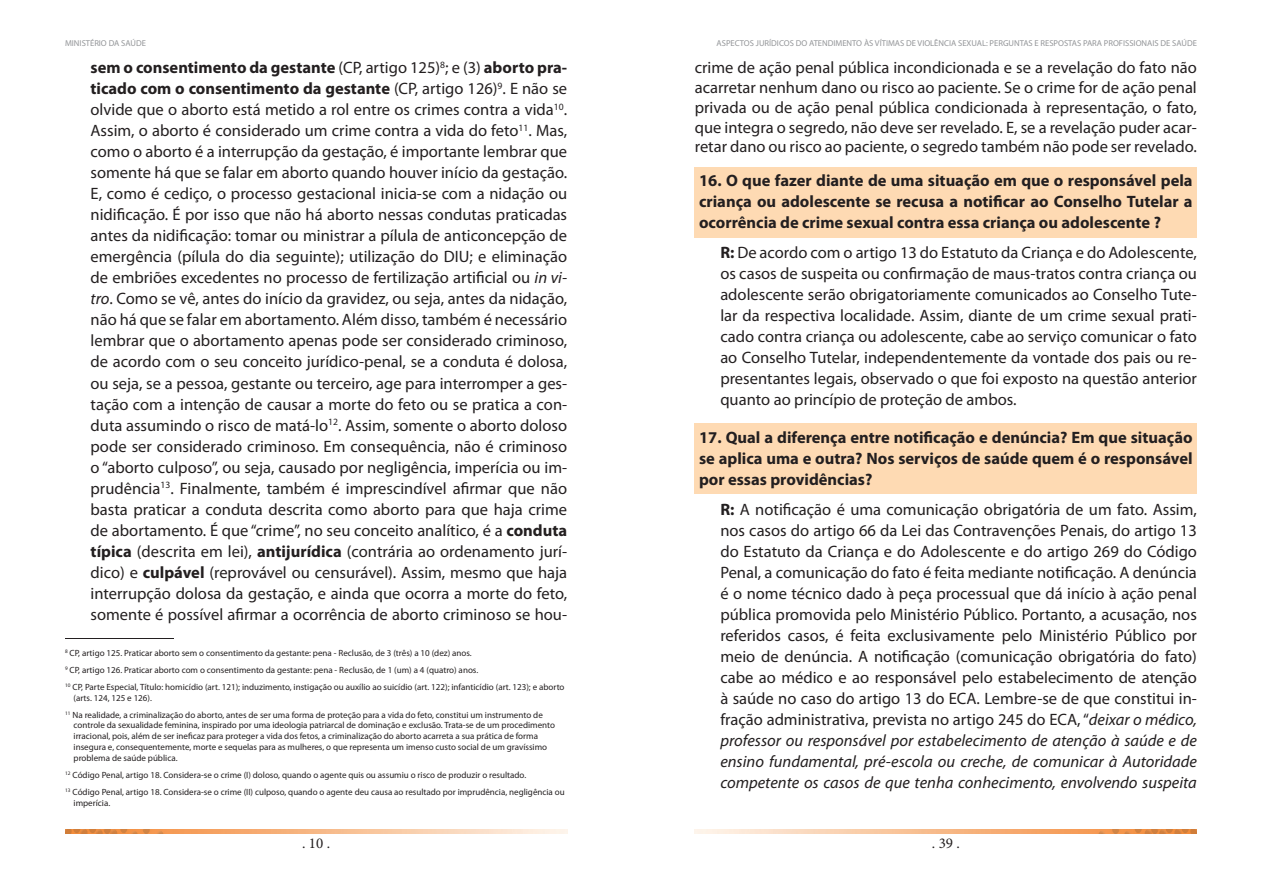
<style>
.page{position:relative;width:1262px;height:892px;background:#fff}
.page>*{position:absolute;margin:0;border:0;box-sizing:border-box;transform-origin:0 0}
.t1{font:16.5px/21px "Myriad Pro";color:#231f20;text-align:justify}
.t2{font:700 16.5px/21px "Myriad Pro";color:#231f20;text-align:justify}
.t3{font:15px "Minion Pro";color:#231f20}
.t4{font:9px/17px "Myriad Pro";color:#231f20}
.t5{font:8.55px "Myriad Pro";color:#939598}
.s1{font-weight:700}
.s2{font-style:italic}
</style>
<div class="page">
<img style="left:65px;top:829px;width:502px;height:4px">
<hr style="left:65px;top:638px;width:108px;height:1px;background:#231f20">
<img style="left:694px;top:829px;width:502px;height:4px">
<div style="left:694px;top:167px;width:502px;height:70px;background:#fedab3"></div>
<div style="left:694px;top:423px;width:502px;height:71px;background:#fedab3"></div>
<p class="t5" style="left:65px;top:40px;width:82px">MINISTÉRIO DA SAÚDE</p>
<p class="t1" style="left:91px;top:58px;width:478px"><span class="s1">sem o consentimento da gestante</span> (CP, artigo 125)<sup>8</sup>; e (3) <span class="s1">aborto pra&shy;ticado com o consentimento da gestante</span> (CP, artigo 126)<sup>9</sup>. E não se olvide que o aborto está metido a rol entre os crimes contra a vida<sup>10</sup>.<br>Assim, o aborto é considerado um crime contra a vida do feto<sup>11</sup>. Mas, como o aborto é a interrupção da gestação, é importante lembrar que somente há que se falar em aborto quando houver início da gestação.<br>E, como é cediço, o processo gestacional inicia-se com a nidação ou nidificação. É por isso que não há aborto nessas condutas praticadas antes da nidificação: tomar ou ministrar a pílula de anticoncepção de emergência (pílula do dia seguinte); utilização do DIU; e eliminação de embriões excedentes no processo de fertilização artificial ou <span class="s2">in vi&shy;tro</span>. Como se vê, antes do início da gravidez, ou seja, antes da nidação, não há que se falar em abortamento. Além disso, também é necessário lembrar que o abortamento apenas pode ser considerado criminoso, de acordo com o seu conceito jurídico-penal, se a conduta é dolosa, ou seja, se a pessoa, gestante ou terceiro, age para interromper a ges&shy;tação com a intenção de causar a morte do feto ou se pratica a con&shy;duta assumindo o risco de matá-lo<sup>12</sup>. Assim, somente o aborto doloso pode ser considerado criminoso. Em consequência, não é criminoso o “aborto culposo”, ou seja, causado por negligência, imperícia ou im&shy;prudência<sup>13</sup>. Finalmente, também é imprescindível afirmar que não basta praticar a conduta descrita como aborto para que haja crime de abortamento. É que “crime”, no seu conceito analítico, é a <span class="s1">conduta típica</span> (descrita em lei), <span class="s1">antijurídica</span> (contrária ao ordenamento jurí&shy;dico) e <span class="s1">culpável</span> (reprovável ou censurável). Assim, mesmo que haja interrupção dolosa da gestação, e ainda que ocorra a morte do feto, somente é possível afirmar a ocorrência de aborto criminoso se hou-</p>
<p class="t4" style="left:65px;top:644px;width:501px"><sup>8</sup> CP, artigo 125. Praticar aborto sem o consentimento da gestante: pena - Reclusão, de 3 (três) a 10 (dez) anos.<br><sup>9</sup> CP, artigo 126. Praticar aborto com o consentimento da gestante: pena - Reclusão, de 1 (um) a 4 (quatro) anos.<br><sup>10</sup> CP, Parte Especial, Título: homicídio (art. 121); induzimento, instigação ou auxílio ao suicídio (art. 122); infanticídio (art. 123); e aborto</p>
<p class="t4" style="left:65px;top:689px;width:479px;text-indent:9px">(arts. 124, 125 e 126).<br><sup>11</sup> Na realidade, a criminalização do aborto, antes de ser uma forma de proteção para a vida do feto, constitui um instrumento de</p>
<p class="t4" style="left:74px;top:720px;width:483px;line-height:10.8px">controle da sexualidade feminina, inspirado por uma ideologia patriarcal de dominação e exclusão. Trata-se de um procedimento irracional, pois, além de ser ineficaz para proteger a vida dos fetos, a criminalização do aborto acarreta a sua prática de forma insegura e, consequentemente, morte e sequelas para as mulheres, o que representa um imenso custo social de um gravíssimo problema de saúde pública.</p>
<p class="t4" style="left:65px;top:766px;width:501px"><sup>12</sup> Código Penal, artigo 18. Considera-se o crime (I) doloso, quando o agente quis ou assumiu o risco de produzir o resultado.<br><sup>13</sup> Código Penal, artigo 18. Considera-se o crime (II) culposo, quando o agente deu causa ao resultado por imprudência, negligência ou</p>
<p class="t4" style="left:74px;top:794px;width:38px">imperícia.</p>
<p class="t3" style="left:302px;top:837px;width:30px">. 10 .</p>
<p class="t5" style="left:716px;top:40px;width:482px">ASPECTOS JURÍDICOS DO ATENDIMENTO ÀS VÍTIMAS DE VIOLÊNCIA SEXUAL: PERGUNTAS E RESPOSTAS PARA PROFISSIONAIS DE SAÚDE</p>
<p class="t1" style="left:694px;top:59px;width:503px;line-height:19.8px">crime de ação penal pública incondicionada e se a revelação do fato não acarretar nenhum dano ou risco ao paciente. Se o crime for de ação penal privada ou de ação penal pública condicionada à representação, o fato, que integra o segredo, não deve ser revelado. E, se a revelação puder acar&shy;retar dano ou risco ao paciente, o segredo também não pode ser revelado.</p>
<p class="t2" style="left:699px;top:171px;width:495px">16. O que fazer diante de uma situação em que o responsável pela criança ou adolescente se recusa a notificar ao Conselho Tutelar a ocorrência de crime sexual contra essa criança ou adolescente ?</p>
<p class="t1" style="left:720px;top:243px;width:478px"><span class="s1">R:</span> De acordo com o artigo 13 do Estatuto da Criança e do Adolescente, os casos de suspeita ou confirmação de maus-tratos contra criança ou adolescente serão obrigatoriamente comunicados ao Conselho Tute&shy;lar da respectiva localidade. Assim, diante de um crime sexual prati&shy;cado contra criança ou adolescente, cabe ao serviço comunicar o fato ao Conselho Tutelar, independentemente da vontade dos pais ou re&shy;presentantes legais, observado o que foi exposto na questão anterior quanto ao princípio de proteção de ambos.</p>
<p class="t2" style="left:699px;top:428px;width:495px">17. Qual a diferença entre notificação e denúncia? Em que situação se aplica uma e outra? Nos serviços de saúde quem é o responsável por essas providências?</p>
<p class="t1" style="left:720px;top:499px;width:478px"><span class="s1">R:</span> A notificação é uma comunicação obrigatória de um fato. Assim, nos casos do artigo 66 da Lei das Contravenções Penais, do artigo 13 do Estatuto da Criança e do Adolescente e do artigo 269 do Código Penal, a comunicação do fato é feita mediante notificação. A denúncia é o nome técnico dado à peça processual que dá início à ação penal pública promovida pelo Ministério Público. Portanto, a acusação, nos referidos casos, é feita exclusivamente pelo Ministério Público por meio de denúncia. A notificação (comunicação obrigatória do fato) cabe ao médico e ao responsável pelo estabelecimento de atenção à saúde no caso do artigo 13 do ECA. Lembre-se de que constitui in&shy;fração administrativa, prevista no artigo 245 do ECA, “<span class="s2">deixar o médico, professor ou responsável por estabelecimento de atenção à saúde e de ensino fundamental, pré-escola ou creche, de comunicar à Autoridade competente os casos de que tenha conhecimento, envolvendo suspeita</span></p>
<p class="t3" style="left:931px;top:837px;width:30px">. 39 .</p>
</div>
